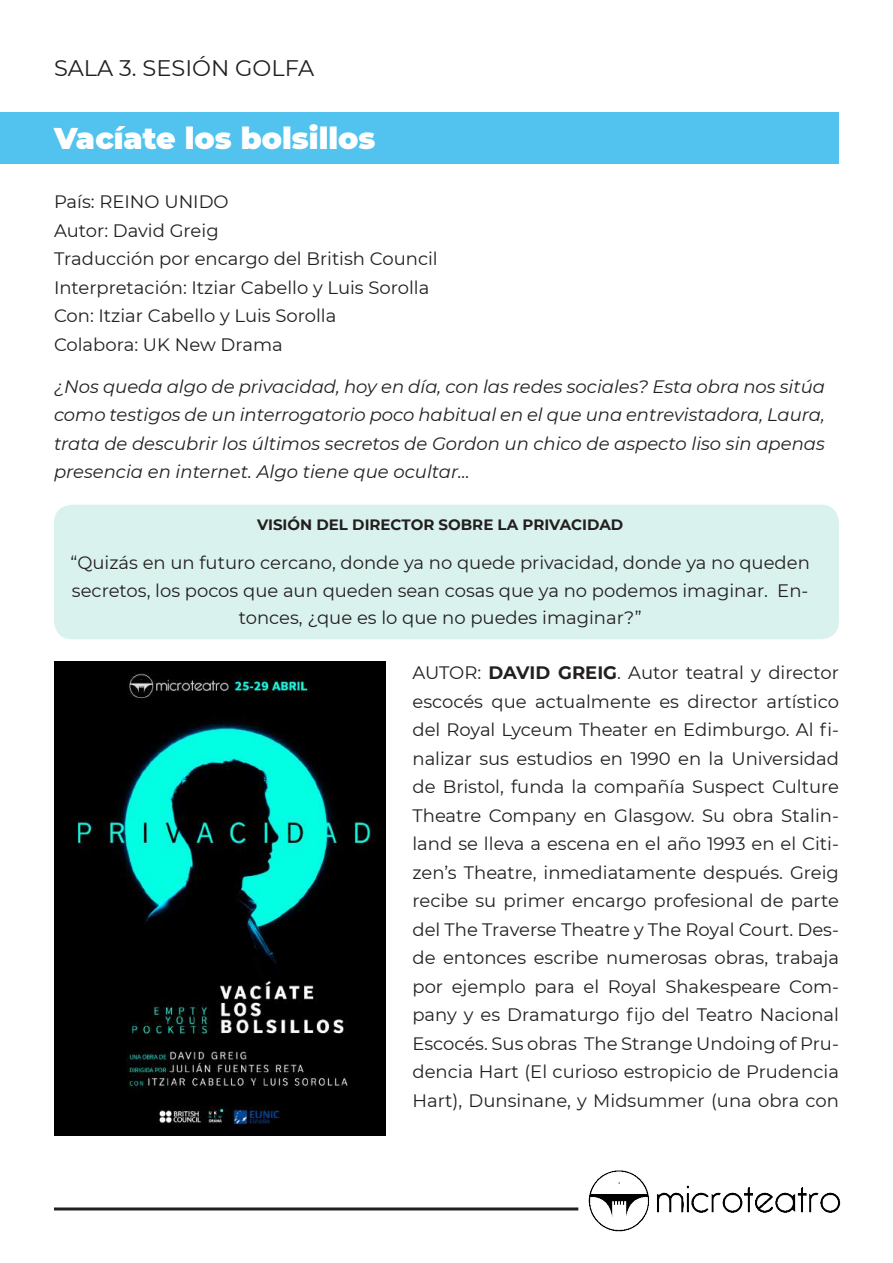
<style>
.page{position:relative;width:893px;height:1263px;background:#fff}
.page>*{position:absolute;margin:0;border:0;box-sizing:border-box;transform-origin:0 0}
.t1{font:900 30px "Montserrat";color:#fff}
.t2{font:22.5px "Montserrat";color:#231f20}
.t3{font:18px/28.5px "Montserrat";color:#231f20}
.t4{font:italic 18px/28.5px "Montserrat";color:#231f20;text-align:justify}
.t5{font:700 15px "Montserrat";color:#231f20}
.s1{font-weight:700}
</style>
<div class="page">
<div style="left:54px;top:505px;width:785px;height:134px;background:#daf2ed;border-radius:18px"></div>
<div style="left:0;top:113px;width:839px;height:51px;background:#52c3ef"></div>
<img style="left:578px;top:1170px;width:263px;height:62px">
<hr style="left:54px;top:1207px;width:524px;height:3px;background:#231f20">
<img style="left:54px;top:662px;width:332px;height:473px">
<p class="t2" style="left:54px;top:52px;width:262px">SALA 3. SESIÓN GOLFA</p>
<h1 class="t1" style="left:54px;top:116px;width:323px">Vacíate los bolsillos</h1>
<p class="t3" style="left:54px;top:187px;width:385px">País: REINO UNIDO<br>Autor: David Greig<br>Traducción por encargo del British Council<br>Interpretación: Itziar Cabello y Luis Sorolla<br>Con: Itziar Cabello y Luis Sorolla<br>Colabora: UK New Drama</p>
<p class="t4" style="left:54px;top:371px;width:772px">¿Nos queda algo de privacidad, hoy en día, con las redes sociales? Esta obra nos sitúa como testigos de un interrogatorio poco habitual en el que una entrevistadora, Laura, trata de descubrir los últimos secretos de Gordon un chico de aspecto liso sin apenas presencia en internet. Algo tiene que ocultar…</p>
<p class="t5" style="left:257px;top:514px;width:368px">VISIÓN DEL DIRECTOR SOBRE LA PRIVACIDAD</p>
<p class="t3" style="left:70px;top:549px;width:741px;line-height:27px;text-align:center">“Quizás en un futuro cercano, donde ya no quede privacidad, donde ya no queden secretos, los pocos que aun queden sean cosas que ya no podemos imaginar. En&shy;tonces, ¿que es lo que no puedes imaginar?”</p>
<p class="t3" style="left:412px;top:658px;width:428px;text-align:justify">AUTOR: <span class="s1">DAVID GREIG</span>. Autor teatral y director escocés que actualmente es director artístico del Royal Lyceum Theater en Edimburgo. Al fi&shy;nalizar sus estudios en 1990 en la Universidad de Bristol, funda la compañía Suspect Culture Theatre Company en Glasgow. Su obra Stalin&shy;land se lleva a escena en el año 1993 en el Citi&shy;zen’s Theatre, inmediatamente después. Greig recibe su primer encargo profesional de parte del The Traverse Theatre y The Royal Court. Des&shy;de entonces escribe numerosas obras, trabaja por ejemplo para el Royal Shakespeare Com&shy;pany y es Dramaturgo fijo del Teatro Nacional Escocés. Sus obras The Strange Undoing of Pru&shy;dencia Hart (El curioso estropicio de Prudencia Hart), Dunsinane, y Midsummer (una obra con</p>
</div>
